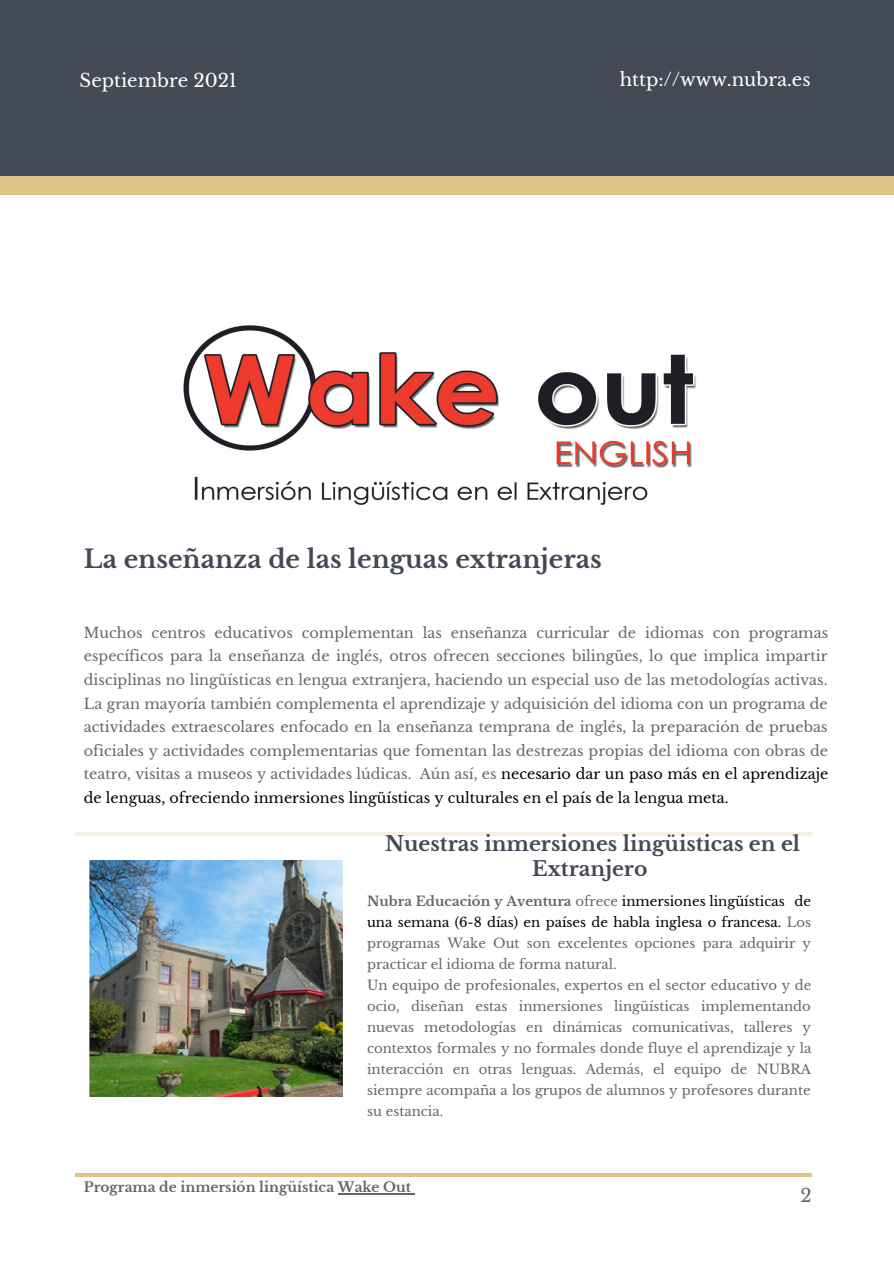
<style>
.page{position:relative;width:894px;height:1264px;background:#fff}
.page>*{position:absolute;margin:0;border:0;box-sizing:border-box;transform-origin:0 0}
.t1{font:700 24.9px "Libre Baskerville";color:#444956}
.t2{font:700 20.4px/24.8px "Libre Baskerville";color:#444956;text-align:center}
.t3{font:18.15px "Libre Baskerville";color:#fff}
.t4{font:18.15px "Libre Baskerville";color:#666}
.t5{font:14.4px/23.7px "Libre Baskerville";color:#666;text-align:justify}
.t6{font:700 13.65px "Libre Baskerville";color:#666}
.t7{font:13.2px/21px "Libre Baskerville";color:#666;text-align:justify}
.s1{color:#000}
.s2{font-weight:700}
</style>
<div class="page">
<div style="left:0;top:163px;width:893px;height:32px;background:#dec587"></div>
<div style="left:0;top:0;width:893px;height:175px;background:#444956"></div>
<hr style="left:75px;top:1173px;width:737px;height:3px;background:#dec587">
<hr style="left:75px;top:832px;width:737px;height:3px;background:#dec587">
<img style="left:183px;top:325px;width:513px;height:180px">
<img style="left:89px;top:860px;width:254px;height:236px">
<hr style="left:338px;top:1193px;width:73px;height:1px;background:#666">
<p class="t3" style="left:80px;top:69px;width:159px">Septiembre 2021</p>
<p class="t3" style="left:619px;top:69px;width:192px">http://www.nubra.es</p>
<p class="t1" style="left:84px;top:544px;width:519px">La enseñanza de las lenguas extranjeras</p>
<p class="t5" style="left:84px;top:620px;width:745px">Muchos centros educativos complementan las enseñanza curricular de idiomas con programas específicos para la enseñanza de inglés, otros ofrecen secciones bilingües, lo que implica impartir disciplinas no lingüísticas en lengua extranjera, haciendo un especial uso de las metodologías activas.<br>La gran mayoría también complementa el aprendizaje y adquisición del idioma con un programa de actividades extraescolares enfocado en la enseñanza temprana de inglés, la preparación de pruebas oficiales y actividades complementarias que fomentan las destrezas propias del idioma con obras de teatro, visitas a museos y actividades lúdicas. Aún así, es <span class="s1">necesario dar un paso más en el aprendizaje de lenguas, ofreciendo inmersiones lingüísticas y culturales en el país de la lengua meta.</span></p>
<p class="t2" style="left:385px;top:831px;width:416px">Nuestras inmersiones lingüisticas en el<br>Extranjero</p>
<p class="t7" style="left:367px;top:891px;width:445px"><span class="s2">Nubra Educación y Aventura</span> ofrece <span class="s1">inmersiones lingüísticas de una semana (6-8 días) en países de habla inglesa o francesa.</span> Los programas Wake Out son excelentes opciones para adquirir y practicar el idioma de forma natural.</p>
<p class="t7" style="left:367px;top:974px;width:446px">Un equipo de profesionales, expertos en el sector educativo y de ocio, diseñan estas inmersiones lingüísticas implementando nuevas metodologías en dinámicas comunicativas, talleres y contextos formales y no formales donde fluye el aprendizaje y la interacción en otras lenguas. Además, el equipo de NUBRA siempre acompaña a los grupos de alumnos y profesores durante su estancia.</p>
<p class="t6" style="left:84px;top:1178px;width:328px">Programa de inmersión lingüística Wake Out</p>
<p class="t4" style="left:800px;top:1183px;width:13px">2</p>
</div>
